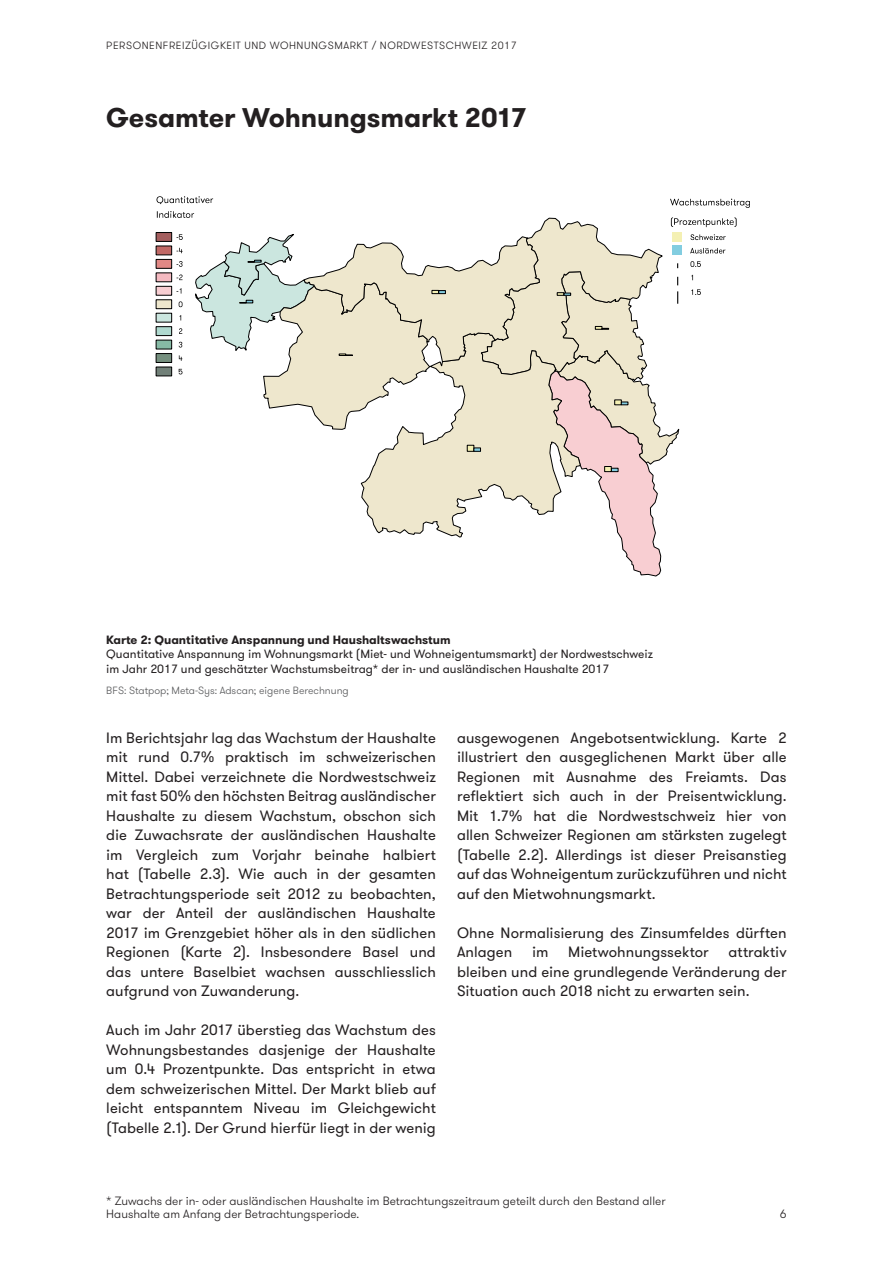
<style>
.page{position:relative;width:893px;height:1263px;background:#fff}
.page>*{position:absolute;margin:0;border:0;box-sizing:border-box;transform-origin:0 0}
.Titel{font:700 27px "GT Walsheim";letter-spacing:-.005em;color:#231f20}
.Lauftext{font:15px/19.5px "GT Walsheim";letter-spacing:.005em;color:#231f20;text-align:justify}
.Bildlegende{font:12px/14.4px "GT Walsheim";color:#231f20}
.t1{font:300 12px/13.5px "GT Walsheim";color:#231f20}
.Bildlegende-2{font:700 12px "GT Walsheim";color:#231f20}
.t2{font:300 10.5px "GT Walsheim";letter-spacing:.05em;color:#231f20}
.Bildquelle{font:300 10.5px "GT Walsheim";color:#57585a}
</style>
<div class="page">
<svg style="left:156px;top:196px;width:594px;height:381px"></svg>
<p class="t2" style="left:106px;top:38px;width:412px">PERSONENFREIZÜGIGKEIT UND WOHNUNGSMARKT / NORDWESTSCHWEIZ 2017</p>
<p class="Titel" style="left:106px;top:100px;width:422px">Gesamter Wohnungsmarkt 2017</p>
<p class="Bildlegende-2" style="left:106px;top:632px;width:346px">Karte 2: Quantitative Anspannung und Haushaltswachstum</p>
<p class="Bildlegende" style="left:106px;top:647px;width:548px">Quantitative Anspannung im Wohnungsmarkt (Miet- und Wohneigentumsmarkt) der Nordwestschweiz im Jahr 2017 und geschätzter Wachstumsbeitrag* der in- und ausländischen Haushalte 2017</p>
<p class="Bildquelle" style="left:106px;top:683px;width:244px">BFS: Statpop; Meta-Sys: Adscan; eigene Berechnung</p>
<p class="Lauftext" style="left:106px;top:728px;width:331px">Im Berichtsjahr lag das Wachstum der Haushalte mit rund 0.7% praktisch im schweizerischen Mittel. Dabei verzeichnete die Nordwestschweiz mit fast 50% den höchsten Beitrag ausländischer Haushalte zu diesem Wachstum, obschon sich die Zuwachsrate der ausländischen Haushalte im Vergleich zum Vorjahr beinahe halbiert hat (Tabelle 2.3). Wie auch in der gesamten Betrachtungsperiode seit 2012 zu beobachten, war der Anteil der ausländischen Haushalte 2017 im Grenzgebiet höher als in den südlichen Regionen (Karte 2). Insbesondere Basel und das untere Baselbiet wachsen ausschliesslich aufgrund von Zuwanderung.</p>
<p class="Lauftext" style="left:106px;top:1020px;width:331px">Auch im Jahr 2017 überstieg das Wachstum des Wohnungsbestandes dasjenige der Haushalte um 0.4 Prozentpunkte. Das entspricht in etwa dem schweizerischen Mittel. Der Markt blieb auf leicht entspanntem Niveau im Gleichgewicht (Tabelle 2.1). Der Grund hierfür liegt in der wenig</p>
<p class="Lauftext" style="left:457px;top:728px;width:331px">ausgewogenen Angebotsentwicklung. Karte 2 illustriert den ausgeglichenen Markt über alle Regionen mit Ausnahme des Freiamts. Das reflektiert sich auch in der Preisentwicklung.<br>Mit 1.7% hat die Nordwestschweiz hier von allen Schweizer Regionen am stärksten zugelegt (Tabelle 2.2). Allerdings ist dieser Preisanstieg auf das Wohneigentum zurückzuführen und nicht auf den Mietwohnungsmarkt.</p>
<p class="Lauftext" style="left:457px;top:923px;width:331px">Ohne Normalisierung des Zinsumfeldes dürften<br>Anlagen</p>
<p class="Lauftext" style="left:457px;top:942px;width:331px;text-indent:271px">attraktiv bleiben und eine grundlegende Veränderung der Situation auch 2018 nicht zu erwarten sein.</p>
<p class="Lauftext" style="left:532px;top:942px;width:18px">im</p>
<p class="Lauftext" style="left:568px;top:942px;width:142px">Mietwohnungssektor</p>
<p class="t1" style="left:106px;top:1194px;width:561px">* Zuwachs der in- oder ausländischen Haushalte im Betrachtungszeitraum geteilt durch den Bestand aller<br>Haushalte am Anfang der Betrachtungsperiode.</p>
<p class="t1" style="left:780px;top:1207px;width:8px">6</p>
</div>
